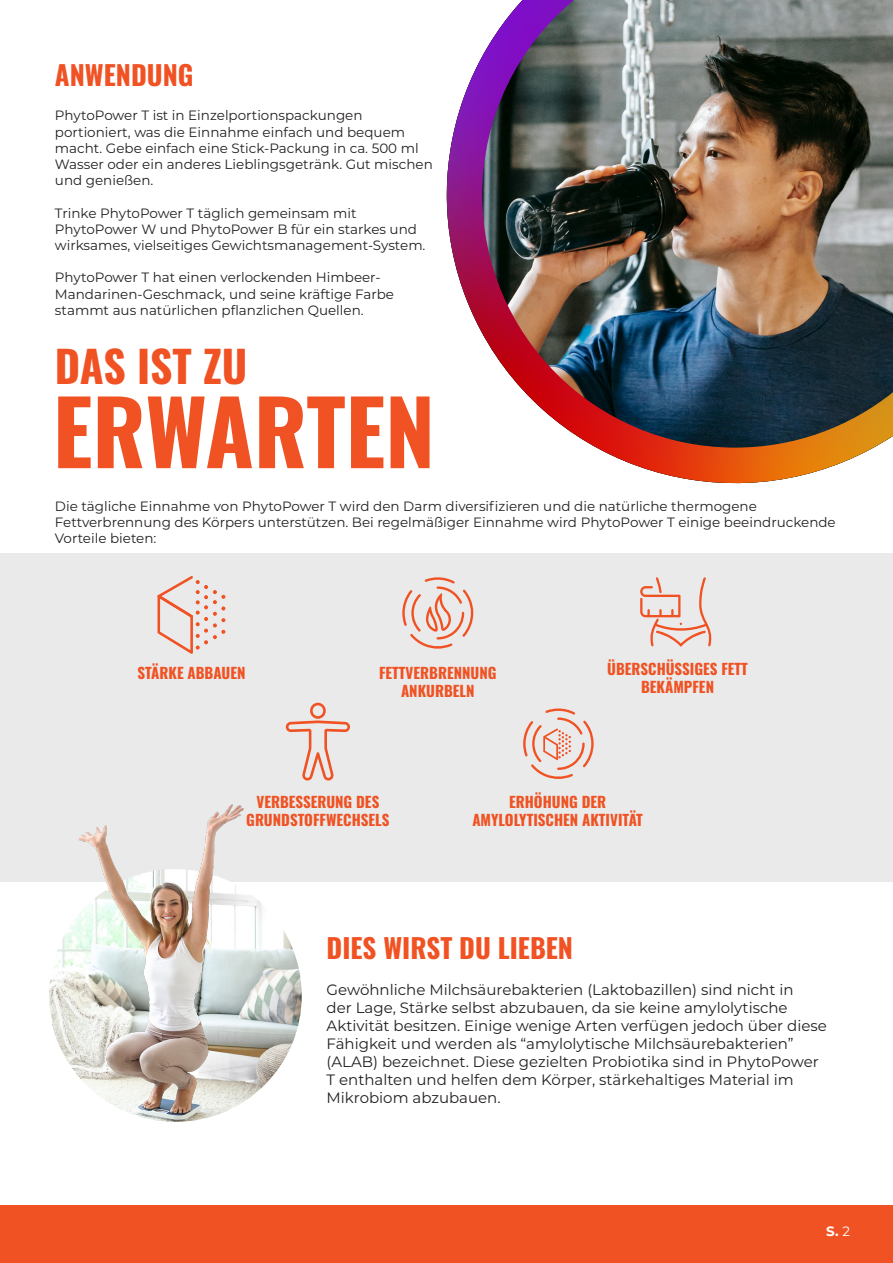
<style>
.page{position:relative;width:893px;height:1263px;background:#fff}
.page>*{position:absolute;margin:0;border:0;box-sizing:border-box;transform-origin:0 0}
.t1{font:88.5px "Oswald";color:#f05223}
.t2{font:43.5px "Oswald";color:#f05223}
.t3{font:27px "Oswald";color:#f05223}
.t4{font:15px/18px "Montserrat";color:#231f20}
.t5{font:15px/18px "Oswald";color:#f05223;text-align:center}
.t6{font:13.5px/16.2px "Montserrat";color:#231f20}
.t7{font:100 13.5px "Montserrat";color:#fff}
.s1{font-weight:400}
</style>
<div class="page">
<div style="left:0;top:1205px;width:893px;height:58px;background:#f05223"></div>
<div style="left:0;top:554px;width:893px;height:328px;background:#eaeaea"></div>
<svg style="left:523px;top:708px;width:71px;height:71px"></svg>
<img style="left:446px;top:57px;width:427px;height:427px">
<img style="left:482px;top:0;width:411px;height:448px">
<img style="left:49px;top:804px;width:253px;height:318px">
<svg style="left:286px;top:703px;width:64px;height:77px"></svg>
<svg style="left:157px;top:576px;width:68px;height:78px"></svg>
<svg style="left:402px;top:577px;width:71px;height:72px"></svg>
<svg style="left:640px;top:577px;width:72px;height:69px"></svg>
<p class="t3" style="left:55px;top:51px;width:140px">ANWENDUNG</p>
<p class="t6" style="left:55px;top:107px;width:379px">PhytoPower T ist in Einzelportionspackungen portioniert, was die Einnahme einfach und bequem macht. Gebe einfach eine Stick-Packung in ca. 500 ml Wasser oder ein anderes Lieblingsgetränk. Gut mischen und genießen.</p>
<p class="t6" style="left:55px;top:204px;width:372px">Trinke PhytoPower T täglich gemeinsam mit<br>PhytoPower W und PhytoPower B für ein starkes und wirksames, vielseitiges Gewichtsmanagement-System.</p>
<p class="t6" style="left:55px;top:269px;width:341px">PhytoPower T hat einen verlockenden Himbeer-<br>Mandarinen-Geschmack, und seine kräftige Farbe stammt aus natürlichen pflanzlichen Quellen.</p>
<p class="t2" style="left:55px;top:328px;width:194px">DAS IST ZU</p>
<p class="t1" style="left:53px;top:353px;width:383px">ERWARTEN</p>
<p class="t6" style="left:55px;top:498px;width:782px">Die tägliche Einnahme von PhytoPower T wird den Darm diversifizieren und die natürliche thermogene<br>Fettverbrennung des Körpers unterstützen. Bei regelmäßiger Einnahme wird PhytoPower T einige beeindruckende<br>Vorteile bieten:</p>
<p class="t5" style="left:137px;top:662px;width:110px">STÄRKE ABBAUEN</p>
<p class="t5" style="left:379px;top:662px;width:119px">FETTVERBRENNUNG<br>ANKURBELN</p>
<p class="t5" style="left:607px;top:658px;width:142px">ÜBERSCHÜSSIGES FETT<br>BEKÄMPFEN</p>
<p class="t5" style="left:246px;top:791px;width:145px">VERBESSERUNG DES<br>GRUNDSTOFFWECHSELS</p>
<p class="t5" style="left:472px;top:791px;width:172px">ERHÖHUNG DER<br>AMYLOLYTISCHEN AKTIVITÄT</p>
<p class="t3" style="left:327px;top:924px;width:248px">DIES WIRST DU LIEBEN</p>
<p class="t4" style="left:327px;top:980px;width:502px">Gewöhnliche Milchsäurebakterien (Laktobazillen) sind nicht in<br>der Lage, Stärke selbst abzubauen, da sie keine amylolytische Aktivität besitzen. Einige wenige Arten verfügen jedoch über diese Fähigkeit und werden als “amylolytische Milchsäurebakterien” (ALAB) bezeichnet. Diese gezielten Probiotika sind in PhytoPower T enthalten und helfen dem Körper, stärkehaltiges Material im Mikrobiom abzubauen.</p>
<p class="t7" style="left:826px;top:1222px;width:25px">S. <span class="s1">2</span></p>
</div>
